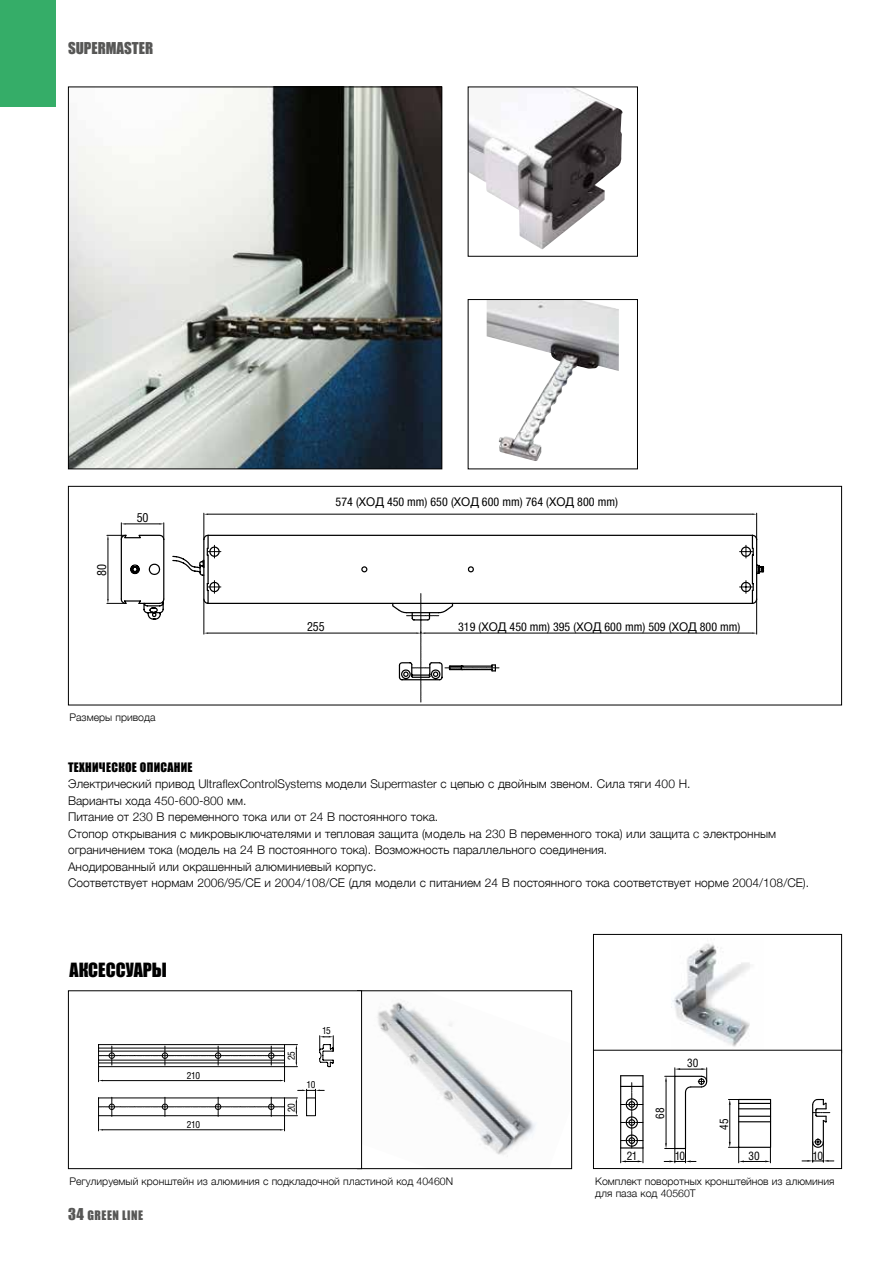
<style>
.page{position:relative;width:893px;height:1263px;background:#fff}
.page>*{position:absolute;margin:0;border:0;box-sizing:border-box;transform-origin:0 0}
.t1{font:18px "Impact";color:#000}
.t2{font:15px "Impact";color:#575756}
.t3{font:300 12px/16.5px "Helvetica Neue";color:#000}
.t4{font:condensed 12px "Helvetica Neue";color:#000}
.t5{font:12px "Impact";letter-spacing:.025em;color:#000}
.t6{font:12px "Impact";letter-spacing:.04em;color:#575756}
.t7{font:condensed 12px "Helvetica";letter-spacing:-.01em;color:#000}
.t8{font:condensed 11.25px "Helvetica";letter-spacing:-.015em;color:#000}
.t9{font:300 10.5px/12px "Helvetica Neue";color:#000}
.t10{font:condensed 9.3px "Helvetica";letter-spacing:-.045em;color:#000}
.s1{font-stretch:normal}
.s2{font-size:15px}
</style>
<div class="page">
<div style="left:0;top:0;width:55px;height:106px;background:#35ad68"></div>
<svg style="left:587px;top:534px;width:178px;height:101px"></svg>
<svg style="left:740px;top:545px;width:12px;height:13px"></svg>
<svg style="left:740px;top:581px;width:12px;height:12px"></svg>
<hr style="left:208px;top:514px;width:544px;height:1px;background:#000">
<svg style="left:752px;top:513px;width:5px;height:26px"></svg>
<hr style="left:756px;top:599px;width:1px;height:35px;background:#000">
<hr style="left:425px;top:633px;width:327px;height:1px;background:#000">
<svg style="left:107px;top:513px;width:480px;height:190px"></svg>
<div style="left:68px;top:486px;width:774px;height:219px;border:1px solid #000"></div>
<img style="left:70px;top:89px;width:370px;height:378px">
<div style="left:68px;top:87px;width:374px;height:382px;border:1px solid #000"></div>
<img style="left:470px;top:89px;width:153px;height:161px">
<div style="left:468px;top:87px;width:170px;height:170px;border:1px solid #000"></div>
<img style="left:487px;top:301px;width:132px;height:160px">
<div style="left:468px;top:299px;width:170px;height:170px;border:1px solid #000"></div>
<img style="left:672px;top:943px;width:78px;height:104px">
<div style="left:593px;top:934px;width:249px;height:119px;border:1px solid #000"></div>
<img style="left:362px;top:992px;width:174px;height:175px">
<div style="left:357px;top:990px;width:215px;height:179px;border:1px solid #000"></div>
<div style="left:593px;top:1050px;width:249px;height:118px;background:#fff"></div>
<svg style="left:620px;top:1067px;width:214px;height:96px"></svg>
<div style="left:593px;top:1050px;width:249px;height:119px;border:1px solid #000"></div>
<div style="left:68px;top:991px;width:294px;height:177px;background:#fff"></div>
<svg style="left:98px;top:1036px;width:236px;height:96px"></svg>
<div style="left:68px;top:990px;width:294px;height:179px;border:1px solid #000"></div>
<p class="t2" style="left:68px;top:37px;width:87px">SUPERMASTER</p>
<p class="t7" style="left:94px;top:576px;width:13px;rotate:-90deg">80</p>
<p class="t7" style="left:137px;top:510px;width:13px">50</p>
<p class="t9" style="left:70px;top:711px;width:87px">Размеры привода</p>
<p class="t4" style="left:336px;top:495px;width:284px">574 (<span class="s1">ХОД</span> 450 mm) 650 (<span class="s1">ХОД</span> 600 mm) 764 (<span class="s1">ХОД</span> 800 mm)</p>
<p class="t7" style="left:307px;top:619px;width:19px">255</p>
<p class="t4" style="left:458px;top:619px;width:284px">319 (<span class="s1">ХОД</span> 450 mm) 395 (<span class="s1">ХОД</span> 600 mm) 509 (<span class="s1">ХОД</span> 800 mm)</p>
<p class="t5" style="left:68px;top:758px;width:126px">ТЕХНИЧЕСКОЕ ОПИСАНИЕ</p>
<p class="t3" style="left:68px;top:775px;width:743px">Электрический привод UltraflexControlSystems модели Supermaster с цепью с двойным звеном. Сила тяги 400 Н.<br>Варианты хода 450-600-800 мм.<br>Питание от 230 В переменного тока или от 24 В постоянного тока.<br>Стопор открывания с микровыключателями и тепловая защита (модель на 230 В переменного тока) или защита c электронным ограничением тока (модель на 24 В постоянного тока). Возможность параллельного соединения.<br>Анодированный или окрашенный алюминиевый корпус.<br>Соответствует нормам 2006/95/СЕ и 2004/108/СЕ (для модели с питанием 24 В постоянного тока соответствует норме 2004/108/СЕ).</p>
<h1 class="t1" style="left:70px;top:956px;width:99px">АКСЕССУАРЫ</h1>
<p class="t10" style="left:187px;top:1070px;width:15px">210</p>
<p class="t10" style="left:187px;top:1119px;width:15px">210</p>
<p class="t10" style="left:286px;top:1060px;width:11px;rotate:-90deg">25</p>
<p class="t10" style="left:286px;top:1112px;width:11px;rotate:-90deg">20</p>
<p class="t10" style="left:322px;top:1025px;width:10px">15</p>
<p class="t10" style="left:307px;top:1078px;width:10px">10</p>
<p class="t8" style="left:627px;top:1148px;width:12px">21</p>
<p class="t8" style="left:687px;top:1056px;width:13px">30</p>
<p class="t8" style="left:653px;top:1119px;width:13px;rotate:-90deg">68</p>
<p class="t8" style="left:675px;top:1148px;width:12px">10</p>
<p class="t8" style="left:717px;top:1130px;width:13px;rotate:-90deg">45</p>
<p class="t8" style="left:749px;top:1148px;width:13px">30</p>
<p class="t8" style="left:813px;top:1148px;width:12px">10</p>
<p class="t9" style="left:70px;top:1174px;width:385px">Регулируемый кронштейн из алюминия с подкладочной пластиной код 40460N</p>
<p class="t9" style="left:595px;top:1175px;width:241px">Комплект поворотных кронштейнов из алюминия для паза код 40560Т</p>
<p class="t6" style="left:68px;top:1205px;width:77px"><span class="s2">34</span> GREEN LINE</p>
</div>
